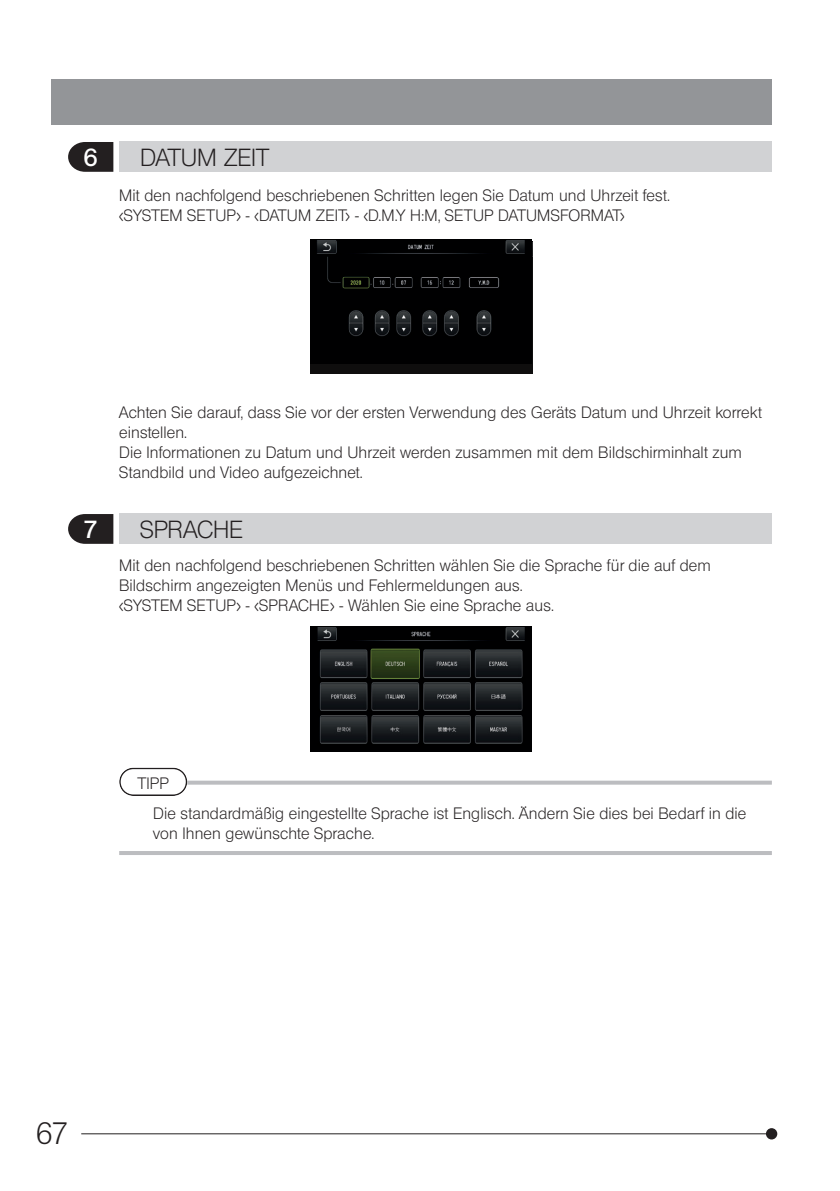
<style>
.page{position:relative;width:840px;height:1191px;background:#fff}
.page>*{position:absolute;margin:0;border:0;box-sizing:border-box;transform-origin:0 0}
.t1{font:30px "Olympus Leicht Normal";color:#231f20}
.t2{font:24px "Olympus Leicht Normal";letter-spacing:-.005em;color:#231f20}
.t3{font:24px "Olympus Leicht Halbfett";color:#fff}
.t4{font:16px/20px "Olympus Leicht Normal";letter-spacing:.01em;color:#231f20}
</style>
<div class="page">
<div style="left:765px;top:1128px;width:11px;height:11px;background:#231f20;border-radius:50%"></div>
<hr style="left:81px;top:1133px;width:690px;height:1px;background:#231f20">
<div style="left:51px;top:79px;width:720px;height:46px;background:#939598"></div>
<div style="left:119px;top:142px;width:652px;height:30px;background:#d1d2d4"></div>
<div style="left:119px;top:514px;width:652px;height:30px;background:#d1d2d4"></div>
<svg style="left:68px;top:142px;width:45px;height:30px"></svg>
<svg style="left:68px;top:514px;width:45px;height:30px"></svg>
<svg style="left:187px;top:780px;width:584px;height:4px;background:#c6c7ca"></svg>
<hr style="left:119px;top:851px;width:652px;height:4px;background:#bcbdc0">
<div style="left:119px;top:767px;width:68px;height:29px;border:2px solid #231f20;border-radius:13px"></div>
<div style="left:310px;top:364px;width:221px;height:9px;background:#0f0e0e"></div>
<img style="left:310px;top:239px;width:221px;height:125px">
<img style="left:310px;top:627px;width:221px;height:124px">
<h2 class="t3" style="left:84px;top:143px;width:15px">6</h2>
<h2 class="t2" style="left:140px;top:143px;width:130px">DATUM ZEIT</h2>
<p class="t4" style="left:119px;top:185px;width:551px">Mit den nachfolgend beschriebenen Schritten legen Sie Datum und Uhrzeit fest. &lt;SYSTEM SETUP&gt; - &lt;DATUM ZEIT&gt; - &lt;D.M.Y H:M, SETUP DATUMSFORMAT&gt;</p>
<p class="t4" style="left:119px;top:402px;width:644px">Achten Sie darauf, dass Sie vor der ersten Verwendung des Geräts Datum und Uhrzeit korrekt einstellen.<br>Die Informationen zu Datum und Uhrzeit werden zusammen mit dem Bildschirminhalt zum Standbild und Video aufgezeichnet.</p>
<h2 class="t3" style="left:84px;top:515px;width:15px">7</h2>
<h2 class="t2" style="left:140px;top:515px;width:105px">SPRACHE</h2>
<p class="t4" style="left:119px;top:555px;width:593px">Mit den nachfolgend beschriebenen Schritten wählen Sie die Sprache für die auf dem<br>Bildschirm angezeigten Menüs und Fehlermeldungen aus.<br>&lt;SYSTEM SETUP&gt; - &lt;SPRACHE&gt; - Wählen Sie eine Sprache aus.</p>
<p class="t4" style="left:138px;top:773px;width:32px">TIPP</p>
<p class="t4" style="left:153px;top:803px;width:594px">Die standardmäßig eingestellte Sprache ist Englisch. Ändern Sie dies bei Bedarf in die von Ihnen gewünschte Sprache.</p>
<h1 class="t1" style="left:36px;top:1115px;width:33px">67</h1>
</div>
